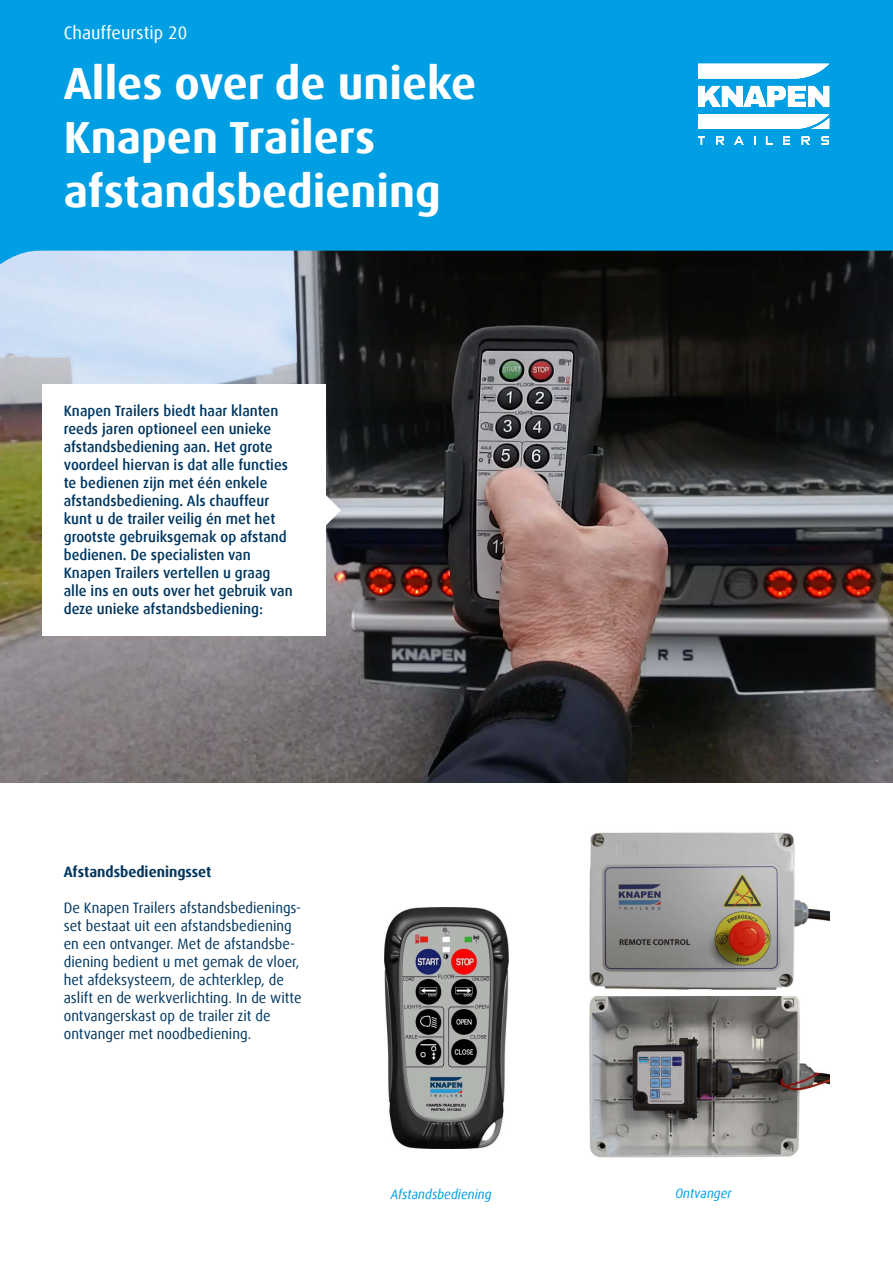
<style>
.page{position:relative;width:893px;height:1263px;background:#fff}
.page>*{position:absolute;margin:0;border:0;box-sizing:border-box;transform-origin:0 0}
.t1{font:700 45px/54px "Dax Offc Pro";color:#fff}
.t2{font:18px "Dax Offc Pro";color:#fff}
.t3{font:500 15px/18px "Dax Offc Pro";color:#00365f;scale:.96 1}
.t4{font:15px/18px "Dax Offc Pro";color:#00365f;scale:.96 1}
.t5{font:700 15px "Dax Offc Pro";color:#00365f;scale:.96 1}
.t6{font:italic 13.5px "Dax Offc Pro";color:#009fe3;scale:.96 1}
</style>
<div class="page">
<img style="left:0;top:275px;width:893px;height:507px">
<svg style="left:0;top:0;width:893px;height:275px;background:#0798d6"></svg>
<img style="left:589px;top:832px;width:240px;height:326px">
<img style="left:384px;top:908px;width:125px;height:241px">
<svg style="left:698px;top:64px;width:131px;height:15px"></svg>
<svg style="left:698px;top:114px;width:131px;height:15px"></svg>
<svg style="left:698px;top:86px;width:131px;height:21px"></svg>
<svg style="left:698px;top:136px;width:7px;height:9px"></svg>
<svg style="left:734px;top:136px;width:10px;height:9px"></svg>
<svg style="left:766px;top:136px;width:7px;height:9px"></svg>
<svg style="left:783px;top:136px;width:7px;height:9px"></svg>
<svg style="left:802px;top:136px;width:8px;height:9px"></svg>
<svg style="left:821px;top:136px;width:8px;height:9px"></svg>
<svg style="left:716px;top:136px;width:8px;height:9px"></svg>
<div style="left:43px;top:384px;width:283px;height:252px;background:#fff"></div>
<svg style="left:326px;top:495px;width:15px;height:30px"></svg>
<p class="t2" style="left:64px;top:21px;width:125px">Chauffeurstip 20</p>
<h1 class="t1" style="left:64px;top:57px;width:414px">Alles over de unieke<br>Knapen Trailers afstandsbediening</h1>
<p class="t3" style="left:64px;top:402px;width:240px">Knapen Trailers biedt haar klanten reeds jaren optioneel een unieke afstandsbediening aan. Het grote voordeel hiervan is dat alle functies te bedienen zijn met één enkele afstandsbediening. Als chauffeur kunt u de trailer veilig én met het grootste gebruiksgemak op afstand bedienen. De specialisten van Knapen Trailers vertellen u graag alle ins en outs over het gebruik van deze unieke afstandsbediening:</p>
<p class="t5" style="left:64px;top:862px;width:155px">Afstandsbedieningsset</p>
<p class="t4" style="left:64px;top:899px;width:249px">De Knapen Trailers afstandsbedienings&shy;set bestaat uit een afstandsbediening en een ontvanger. Met de afstandsbe&shy;diening bedient u met gemak de vloer, het afdeksysteem, de achterklep, de aslift en de werkverlichting. In de witte ontvangerskast op de trailer zit de ontvanger met noodbediening.</p>
<p class="t6" style="left:391px;top:1186px;width:107px">Afstandsbediening</p>
<p class="t6" style="left:675px;top:1184px;width:60px">Ontvanger</p>
</div>
